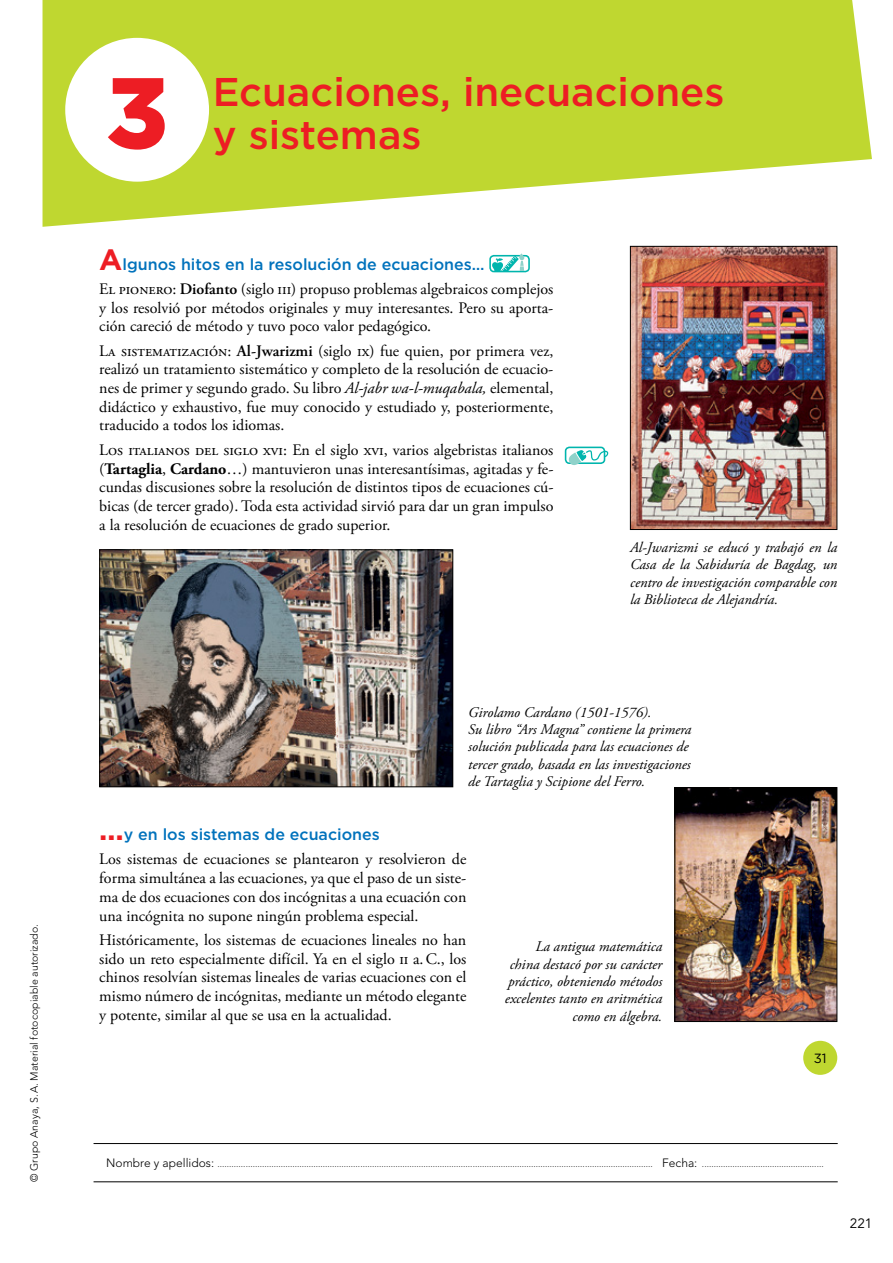
<style>
.page{position:relative;width:893px;height:1263px;background:#fff}
.page>*{position:absolute;margin:0;border:0;box-sizing:border-box;transform-origin:0 0}
.t1{font:900 100.2px "Gotham";color:#ed1d24}
.t2{font:500 40.05px/42.8px "Gotham";color:#ed1d24}
.t3{font:16.05px/18.8px "Adobe Garamond Pro";color:#000;text-align:justify}
.t4{font:500 16.05px "Gotham";color:#0072bc}
.t5{font:italic 14.7px/17.4px "Adobe Garamond Pro";color:#000;text-align:justify}
.t6{font:13.5px "Avenir LT Std";color:#000}
.t7{font:13.35px "Gotham";color:#000}
.t8{font:300 10.5px "Avenir LT Std";color:#000}
.t9{font:300 9px "Avenir LT Std";color:#000}
.s1{font-weight:700;font-size:29.4px;color:#ed1d24}
.s2{font-weight:600}
.s3{font-style:italic}
.s4{font-weight:700}
.s5{font-size:12px}
</style>
<div class="page">
<hr style="left:94px;top:1143px;width:744px;height:1px;background:#000">
<hr style="left:94px;top:1181px;width:744px;height:1px;background:#000">
<div style="left:803px;top:1041px;width:34px;height:34px;background:#bfd730;border-radius:50%"></div>
<svg style="left:43px;top:0;width:829px;height:227px;fill:#bfd730"></svg>
<div style="left:65px;top:38px;width:144px;height:144px;background:#fff;border-radius:50%"></div>
<div style="left:489px;top:255px;width:41px;height:17px;border:2px solid #00b5ad;border-radius:4px"></div>
<svg style="left:492px;top:253px;width:35px;height:19px"></svg>
<img style="left:632px;top:248px;width:203px;height:280px">
<div style="left:630px;top:246px;width:207px;height:284px;border:1px solid #000"></div>
<img style="left:676px;top:789px;width:159px;height:231px">
<div style="left:674px;top:787px;width:163px;height:235px;border:1px solid #000"></div>
<img style="left:101px;top:551px;width:350px;height:234px">
<div style="left:99px;top:549px;width:354px;height:238px;border:1px solid #000"></div>
<div style="left:565px;top:447px;width:40px;height:17px;border:2px solid #00b5ad;border-radius:4px"></div>
<svg style="left:567px;top:448px;width:42px;height:17px"></svg>
<p class="t8" style="left:28px;top:1182px;width:260px;rotate:-90deg">© Grupo Anaya, S.A. Material fotocopiable autorizado.</p>
<h1 class="t1" style="left:106px;top:44px;width:64px">3</h1>
<h2 class="t2" style="left:213px;top:70px;width:513px">Ecuaciones, inecuaciones y sistemas</h2>
<p class="t4" style="left:99px;top:253px;width:387px"><span class="s1">A</span>lgunos hitos en la resolución de ecuaciones…</p>
<p class="t3" style="left:99px;top:280px;width:456px">El pionero: <span class="s2">Diofanto</span> (siglo iii) propuso problemas algebraicos complejos y los resolvió por métodos originales y muy interesantes. Pero su aporta&shy;ción careció de método y tuvo poco valor pedagógico.</p>
<p class="t3" style="left:99px;top:342px;width:456px">La sistematización: <span class="s2">Al-Jwarizmi</span> (siglo ix) fue quien, por primera vez, realizó un tratamiento sistemático y completo de la resolución de ecuacio&shy;nes de primer y segundo grado. Su libro <span class="s3">Al-jabr wa-l-muqabala,</span> elemental, didáctico y exhaustivo, fue muy conocido y estudiado y, posteriormente, traducido a todos los idiomas.</p>
<p class="t3" style="left:99px;top:441px;width:456px">Los italianos del siglo xvi: En el siglo xvi, varios algebristas italianos (<span class="s4">Tartaglia</span>, <span class="s4">Cardano</span>…) mantuvieron unas interesantísimas, agitadas y fe&shy;cundas discusiones sobre la resolución de distintos tipos de ecuaciones cú&shy;bicas (de tercer grado). Toda esta actividad sirvió para dar un gran impulso a la resolución de ecuaciones de grado superior.</p>
<p class="t5" style="left:630px;top:539px;width:209px">Al-Jwarizmi se educó y trabajó en la Casa de la Sabiduría de Bagdag, un centro de investigación comparable con la Biblioteca de Alejandría.</p>
<p class="t5" style="left:468px;top:703px;width:224px;text-align:left">Girolamo Cardano (1501-1576).<br>Su libro “Ars Magna” contiene la primera solución publicada para las ecuaciones de tercer grado, basada en las investigaciones de Tartaglia y Scipione del Ferro.</p>
<p class="t4" style="left:99px;top:824px;width:282px"><span class="s1">…</span>y en los sistemas de ecuaciones</p>
<p class="t3" style="left:99px;top:850px;width:369px">Los sistemas de ecuaciones se plantearon y resolvieron de forma simultánea a las ecuaciones, ya que el paso de un siste&shy;ma de dos ecuaciones con dos incógnitas a una ecuación con una incógnita no supone ningún problema especial.</p>
<p class="t3" style="left:99px;top:931px;width:369px">Históricamente, los sistemas de ecuaciones lineales no han sido un reto especialmente difícil. Ya en el siglo ii a.C., los chinos resolvían sistemas lineales de varias ecuaciones con el mismo número de incógnitas, mediante un método elegante y potente, similar al que se usa en la actualidad.</p>
<p class="t5" style="left:505px;top:938px;width:159px;text-align:right">La antigua matemática china destacó por su carácter práctico, obteniendo métodos excelentes tanto en aritmética como en álgebra.</p>
<p class="t7" style="left:814px;top:1049px;width:14px">31</p>
<p class="t9" style="left:106px;top:1158px;width:719px"><span class="s5">Nombre y apellidos:</span> .......................................................................................................................................................................................... <span class="s5">Fecha:</span> ....................................................</p>
<p class="t6" style="left:850px;top:1215px;width:24px">221</p>
</div>
